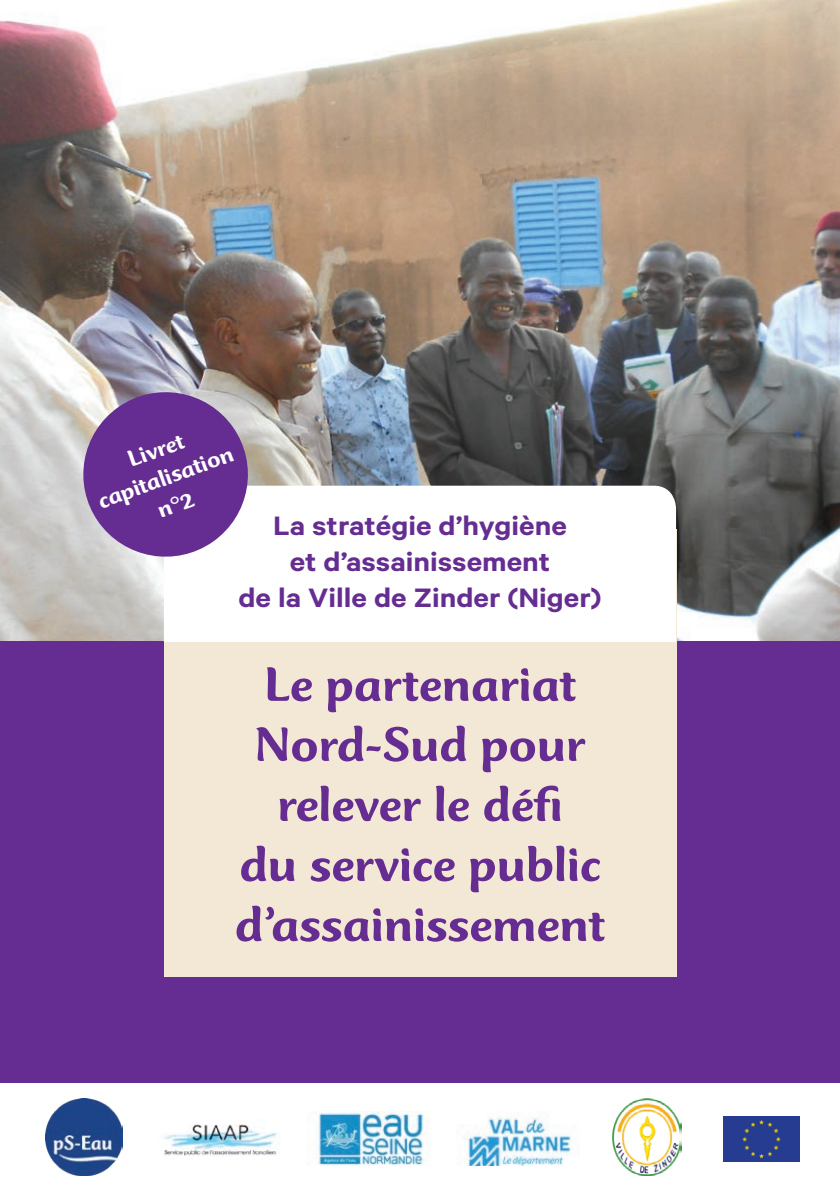
<style>
.page{position:relative;width:840px;height:1191px;background:#fff}
.page>*{position:absolute;margin:0;border:0;box-sizing:border-box;transform-origin:0 0}
.t1{font:500 50px/60px "Club Type Std";color:#652d91;text-align:center;scale:1.1 1}
.t2{font:600 30px/36px "Calibre";color:#652d91;text-align:center;scale:1.1 1}
.t3{font:500 24px/28.8px "Club Type Std";color:#fff;text-align:center;scale:1.1 1}
</style>
<div class="page">
<div style="left:0;top:0;width:839px;height:1083px;background:#652d91"></div>
<img style="left:0;top:0;width:839px;height:640px">
<img style="left:46px;top:1099px;width:76px;height:76px">
<img style="left:612px;top:1099px;width:69px;height:76px">
<img style="left:723px;top:1116px;width:76px;height:45px">
<img style="left:163px;top:1124px;width:117px;height:32px">
<img style="left:316px;top:1112px;width:112px;height:53px">
<img style="left:456px;top:1117px;width:123px;height:48px">
<div style="left:164px;top:529px;width:511px;height:447px;background:#f3e7d5"></div>
<div style="left:164px;top:486px;width:511px;height:156px;background:#fff"></div>
<svg style="left:72px;top:381px;width:187px;height:187px"></svg>
<p class="t3" style="left:84px;top:461px;width:131px;rotate:-20deg">Livret capitalisation n°2</p>
<p class="t2" style="left:238px;top:506px;width:331px">La stratégie d’hygiène<br>et d’assainissement<br>de la Ville de Zinder (Niger)</p>
<p class="t1" style="left:235px;top:656px;width:338px">Le partenariat<br>Nord-Sud pour relever le défi<br>du service public d’assainissement</p>
</div>
